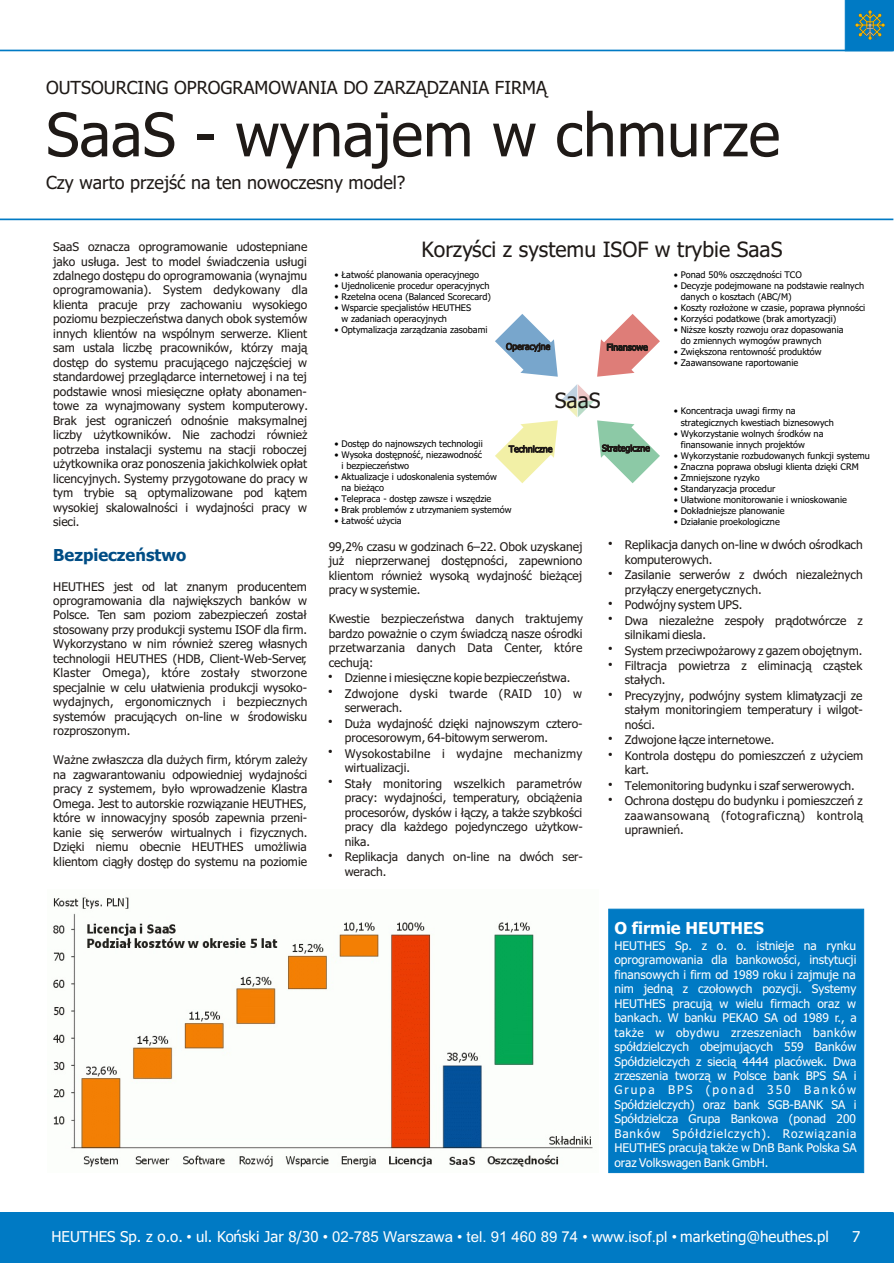
<style>
.page{position:relative;width:894px;height:1263px;background:#fff}
.page>*{position:absolute;margin:0;border:0;box-sizing:border-box;transform-origin:0 0}
.t1{font:60px "Tahoma";color:#1f1a17}
.t2{font:21.15px "Tahoma";color:#1f1a17}
.t3{font:18px "Tahoma";color:#1f1a17}
.t4{font:700 16.5px "Tahoma";color:#004d85}
.t5{font:700 16.5px "Tahoma";color:#fff}
.t6{font:15px "Tahoma";color:#fff}
.t7{font:12px/14.5px "Tahoma";color:#1f1a17;text-align:justify}
.t8{font:12px/14.5px "Tahoma";color:#fff;text-align:justify}
.t9{font:9.15px "Tahoma";color:#000}
.t10{font:8.85px "Tahoma";color:#1f1a17}
.s1{color:#fff}
.s2{font-family:"Arial"}
</style>
<div class="page">
<div style="left:0;top:1213px;width:894px;height:50px;background:#007ac4"></div>
<svg style="left:495px;top:314px;width:63px;height:63px"></svg>
<svg style="left:597px;top:314px;width:63px;height:63px"></svg>
<svg style="left:495px;top:384px;width:165px;height:99px"></svg>
<hr style="left:0;top:1212px;width:893px;height:1px;background:#007ac4">
<hr style="left:0;top:219px;width:893px;height:1px;background:#007ac4">
<img style="left:53px;top:897px;width:540px;height:270px">
<div style="left:609px;top:909px;width:255px;height:264px;background:#007ac4;border:1px solid #007ac4"></div>
<hr style="left:0;top:50px;width:892px;height:1px;background:#007ac4">
<svg style="left:845px;top:0;width:49px;height:51px;background:#187dae"></svg>
<h3 class="t3" style="left:46px;top:80px;width:502px">OUTSOURCING OPROGRAMOWANIA DO ZARZ¥DZANIA FIRM¥</h3>
<h1 class="t1" style="left:46px;top:110px;width:736px">SaaS - wynajem w chmurze</h1>
<h3 class="t3" style="left:46px;top:175px;width:361px">Czy warto przejœæ na ten nowoczesny model?</h3>
<p class="t7" style="left:53px;top:240px;width:256px">SaaS oznacza oprogramowanie udostepniane jako us³uga. Jest to model œwiadczenia us³ugi zdalnego dostêpu do oprogramowania (wynajmu oprogramowania). System dedykowany dla klienta pracuje przy zachowaniu wysokiego poziomu bezpieczeñstwa danych obok systemów innych klientów na wspólnym serwerze. Klient sam ustala liczbê pracowników, którzy maj¹ dostêp do systemu pracuj¹cego najczêœciej w standardowej przegl¹darce internetowej i na tej podstawie wnosi miesiêczne op³aty abonamen&shy;towe za wynajmowany system komputerowy.<br>Brak jest ograniczeñ odnoœnie maksymalnej liczby u¿ytkowników. Nie zachodzi równie¿ potrzeba instalacji systemu na stacji roboczej u¿ytkownika oraz ponoszenia jakichkolwiek op³at licencyjnych. Systemy przygotowane do pracy w tym trybie s¹ optymalizowane pod k¹tem wysokiej skalowalnoœci i wydajnoœci pracy w sieci.</p>
<h2 class="t2" style="left:421px;top:240px;width:363px">Korzyœci z systemu ISOF w trybie SaaS</h2>
<p class="t9" style="left:334px;top:271px;width:146px">• £atwoœæ planowania operacyjnego</p>
<p class="t9" style="left:334px;top:282px;width:157px">• Ujednolicenie procedur operacyjnych</p>
<p class="t9" style="left:334px;top:293px;width:158px">• Rzetelna ocena (Balanced Scorecard)</p>
<p class="t9" style="left:334px;top:304px;width:138px">• Wsparcie specjalistów HEUTHES</p>
<p class="t9" style="left:334px;top:315px;width:114px"><span class="s1">•</span> w zadaniach operacyjnych</p>
<p class="t9" style="left:334px;top:326px;width:155px">• Optymalizacja zarz¹dzania zasobami</p>
<p class="t10" style="left:506px;top:343px;width:46px">Operacyjne</p>
<p class="t10" style="left:607px;top:344px;width:43px">Finansowe</p>
<h2 class="t2" style="left:555px;top:392px;width:47px">SaaS</h2>
<p class="t9" style="left:335px;top:440px;width:150px">• Dostêp do najnowszych technologii</p>
<p class="t9" style="left:335px;top:451px;width:149px">• Wysoka dostêpnoœæ, niezawodnoœæ</p>
<p class="t9" style="left:335px;top:462px;width:76px"><span class="s1">•</span> i bezpieczeñstwo</p>
<p class="t9" style="left:335px;top:473px;width:164px">• Aktualizacje i udoskonalenia systemów</p>
<p class="t9" style="left:335px;top:484px;width:51px"><span class="s1">•</span> na bie¿¹co</p>
<p class="t9" style="left:335px;top:495px;width:158px">• Telepraca - dostêp zawsze i wszêdzie</p>
<p class="t9" style="left:335px;top:506px;width:178px">• Brak problemów z utrzymaniem systemów</p>
<p class="t9" style="left:335px;top:517px;width:69px">• £atwoœæ u¿ycia</p>
<p class="t10" style="left:509px;top:445px;width:45px">Techniczne</p>
<p class="t10" style="left:602px;top:445px;width:49px">Strategiczne</p>
<p class="t9" style="left:674px;top:271px;width:130px">• Ponad 50% oszczêdnoœci TCO</p>
<p class="t9" style="left:674px;top:282px;width:192px">• Decyzje podejmowane na podstawie realnych</p>
<p class="t9" style="left:674px;top:293px;width:119px"><span class="s1">•</span> danych o kosztach (ABC/M)</p>
<p class="t9" style="left:674px;top:304px;width:193px">• Koszty roz³o¿one w czasie, poprawa p³ynnoœci</p>
<p class="t9" style="left:674px;top:315px;width:164px">• Korzyœci podatkowe (brak amortyzacji)</p>
<p class="t9" style="left:674px;top:326px;width:171px">• Ni¿sze koszty rozwoju oraz dopasowania</p>
<p class="t9" style="left:674px;top:337px;width:149px"><span class="s1">•</span> do zmiennych wymogów prawnych</p>
<p class="t9" style="left:674px;top:348px;width:149px">• Zwiêkszona rentownoœæ produktów</p>
<p class="t9" style="left:674px;top:359px;width:126px">• Zaawansowane raportowanie</p>
<p class="t9" style="left:674px;top:407px;width:123px">• Koncentracja uwagi firmy na</p>
<p class="t9" style="left:674px;top:419px;width:162px"><span class="s1">•</span> strategicznych kwestiach biznesowych</p>
<p class="t9" style="left:674px;top:430px;width:151px">• Wykorzystanie wolnych œrodków na</p>
<p class="t9" style="left:674px;top:441px;width:133px"><span class="s1">•</span> finansowanie innych projektów</p>
<p class="t9" style="left:674px;top:452px;width:198px">• Wykorzystanie rozbudowanych funkcji systemu</p>
<p class="t9" style="left:674px;top:463px;width:186px">• Znaczna poprawa obs³ugi klienta dziêki CRM</p>
<p class="t9" style="left:674px;top:474px;width:87px">• Zmniejszone ryzyko</p>
<p class="t9" style="left:674px;top:485px;width:103px">• Standaryzacja procedur</p>
<p class="t9" style="left:674px;top:496px;width:175px">• U³atwione monitorowanie i wnioskowanie</p>
<p class="t9" style="left:674px;top:507px;width:112px">• Dok³adniejsze planowanie</p>
<p class="t9" style="left:674px;top:518px;width:108px">• Dzia³anie proekologiczne</p>
<h3 class="t4" style="left:53px;top:548px;width:134px">Bezpieczeñstwo</h3>
<p class="t7" style="left:329px;top:540px;width:255px">99,2% czasu w godzinach 6–22. Obok uzyskanej ju¿ nieprzerwanej dostêpnoœci, zapewniono klientom równie¿ wysok¹ wydajnoœæ bie¿¹cej pracy w systemie.</p>
<p class="t7" style="left:329px;top:613px;width:256px">Kwestie bezpieczeñstwa danych traktujemy bardzo powa¿nie o czym œwiadcz¹ nasze oœrodki przetwarzania danych Data Center, które cechuj¹:</p>
<p class="t7" style="left:345px;top:672px;width:240px;text-align:left">Dzienne i miesiêczne kopie bezpieczeñstwa.<br>Zdwojone dyski twarde (RAID 10) w serwerach.<br>Du¿a wydajnoœæ dziêki najnowszym cztero&shy;procesorowym, 64-bitowym serwerom.<br>Wysokostabilne i wydajne mechanizmy wirtualizacji.<br>Sta³y monitoring wszelkich parametrów pracy: wydajnoœci, temperatury, obci¹¿enia procesorów, dysków i ³¹czy, a tak¿e szybkoœci pracy dla ka¿dego pojedynczego u¿ytkow&shy;nika.<br>Replikacja danych on-line na dwóch ser&shy;werach.</p>
<p class="t7" style="left:53px;top:580px;width:256px">HEUTHES jest od lat znanym producentem oprogramowania dla najwiêkszych banków w Polsce. Ten sam poziom zabezpieczeñ zosta³ stosowany przy produkcji systemu ISOF dla firm.<br>Wykorzystano w nim równie¿ szereg w³asnych technologii HEUTHES (HDB, Client-Web-Server, Klaster Omega), które zosta³y stworzone specjalnie w celu u³atwienia produkcji wysoko&shy;wydajnych, ergonomicznych i bezpiecznych systemów pracuj¹cych on-line w œrodowisku rozproszonym.</p>
<p class="t7" style="left:53px;top:754px;width:256px">Wa¿ne zw³aszcza dla du¿ych firm, którym zale¿y na zagwarantowaniu odpowiedniej wydajnoœci pracy z systemem, by³o wprowadzenie Klastra Omega. Jest to autorskie rozwi¹zanie HEUTHES, które w innowacyjny sposób zapewnia przeni&shy;kanie siê serwerów wirtualnych i fizycznych.<br>Dziêki niemu obecnie HEUTHES umo¿liwia klientom ci¹g³y dostêp do systemu na poziomie</p>
<p class="t7" style="left:625px;top:538px;width:240px;line-height:15px;text-align:left">Replikacja danych on-line w dwóch oœrodkach komputerowych.<br>Zasilanie serwerów z dwóch niezale¿nych przy³¹czy energetycznych.<br>Podwójny system UPS.<br>Dwa niezale¿ne zespo³y pr¹dotwórcze z silnikami diesla.<br>System przeciwpo¿arowy z gazem obojêtnym.<br>Filtracja powietrza z eliminacj¹ cz¹stek sta³ych.<br>Precyzyjny, podwójny system klimatyzacji ze sta³ym monitoringiem temperatury i wilgot&shy;noœci.<br>Zdwojone ³¹cze internetowe.<br>Kontrola dostêpu do pomieszczeñ z u¿yciem kart.<br>Telemonitoring budynku i szaf serwerowych.<br>Ochrona dostêpu do budynku i pomieszczeñ z zaawansowan¹ (fotograficzn¹) kontrol¹ uprawnieñ.</p>
<h3 class="t5" style="left:614px;top:922px;width:151px">O firmie HEUTHES</h3>
<p class="t8" style="left:614px;top:939px;width:244px">HEUTHES Sp. z o. o. istnieje na rynku oprogramowania dla bankowoœci, instytucji finansowych i firm od 1989 roku i zajmuje na nim jedn¹ z czo³owych pozycji. Systemy HEUTHES pracuj¹ w wielu firmach oraz w bankach. W banku PEKAO SA od 1989 r., a tak¿e w obydwu zrzeszeniach banków spó³dzielczych obejmuj¹cych 559 Banków Spó³dzielczych z sieci¹ 4444 placówek. Dwa zrzeszenia tworz¹ w Polsce bank BPS SA i Grupa BPS (ponad 350 Banków Spó³dzielczych) oraz bank SGB-BANK SA i Spó³dzielcza Grupa Bankowa (ponad 200<br>Banków Spó³dzielczych). Rozwi¹zania HEUTHES pracuj¹ tak¿e w DnB Bank Polska SA oraz Volkswagen Bank GmbH.</p>
<p class="t6" style="left:52px;top:1230px;width:779px">HEUTHES Sp. z o.o. <span class="s2">•</span> ul. Koñski Jar 8/30 <span class="s2">• 02-785 Warszawa • tel. 91 460 89 74 • www.isof.pl •</span> marketing@heuthes.pl</p>
<p class="t6" style="left:852px;top:1230px;width:10px">7</p>
</div>
